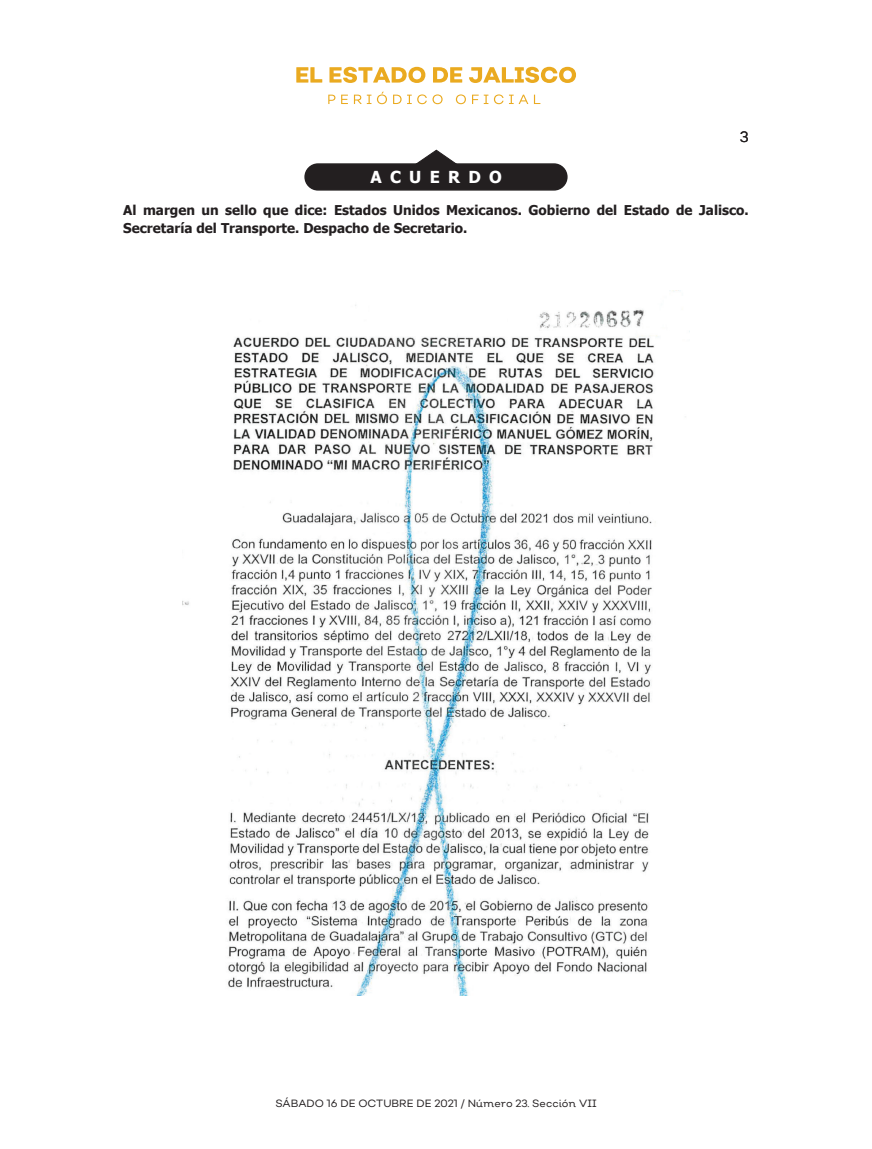
<style>
.page{position:relative;width:872px;height:1149px;background:#fff}
.page>*{position:absolute;margin:0;border:0;box-sizing:border-box;transform-origin:0 0}
.t1{font:700 16.5px "Tahoma";letter-spacing:.5em;color:#fff}
.t2{font:15px "Nutmeg";color:#231f20}
.t3{font:700 13.5px/17.9px "Tahoma";color:#231f20}
.t4{font:10.5px "Nutmeg Headline";color:#231f20}
</style>
<div class="page">
<div style="left:305px;top:164px;width:262px;height:26px;background:#231f20;border-radius:13px"></div>
<div style="left:304px;top:163px;width:263px;height:27px;border:2px solid #231f20;border-radius:13px"></div>
<svg style="left:415px;top:150px;width:43px;height:15px"></svg>
<img style="left:182px;top:291px;width:492px;height:704px">
<svg style="left:296px;top:67px;width:26px;height:16px"></svg>
<svg style="left:329px;top:67px;width:96px;height:16px"></svg>
<svg style="left:433px;top:67px;width:29px;height:16px"></svg>
<svg style="left:469px;top:67px;width:107px;height:16px"></svg>
<svg style="left:328px;top:95px;width:7px;height:9px"></svg>
<svg style="left:341px;top:95px;width:7px;height:9px"></svg>
<svg style="left:354px;top:95px;width:17px;height:9px"></svg>
<svg style="left:377px;top:92px;width:10px;height:12px"></svg>
<svg style="left:393px;top:95px;width:8px;height:9px"></svg>
<svg style="left:407px;top:94px;width:35px;height:10px"></svg>
<svg style="left:456px;top:94px;width:10px;height:10px"></svg>
<svg style="left:472px;top:95px;width:6px;height:9px"></svg>
<svg style="left:484px;top:95px;width:4px;height:9px"></svg>
<svg style="left:494px;top:94px;width:9px;height:10px"></svg>
<svg style="left:509px;top:95px;width:19px;height:9px"></svg>
<svg style="left:534px;top:95px;width:6px;height:9px"></svg>
<p class="t2" style="left:740px;top:127px;width:10px">3</p>
<p class="t1" style="left:370px;top:165px;width:133px">ACUERDO</p>
<p class="t3" style="left:123px;top:200px;width:627px">Al margen un sello que dice: Estados Unidos Mexicanos. Gobierno del Estado de Jalisco.<br>Secretaría del Transporte. Despacho de Secretario.</p>
<p class="t4" style="left:275px;top:1096px;width:323px">SÁBADO 16 DE OCTUBRE DE 2021 / Número 23. Sección VII</p>
</div>
